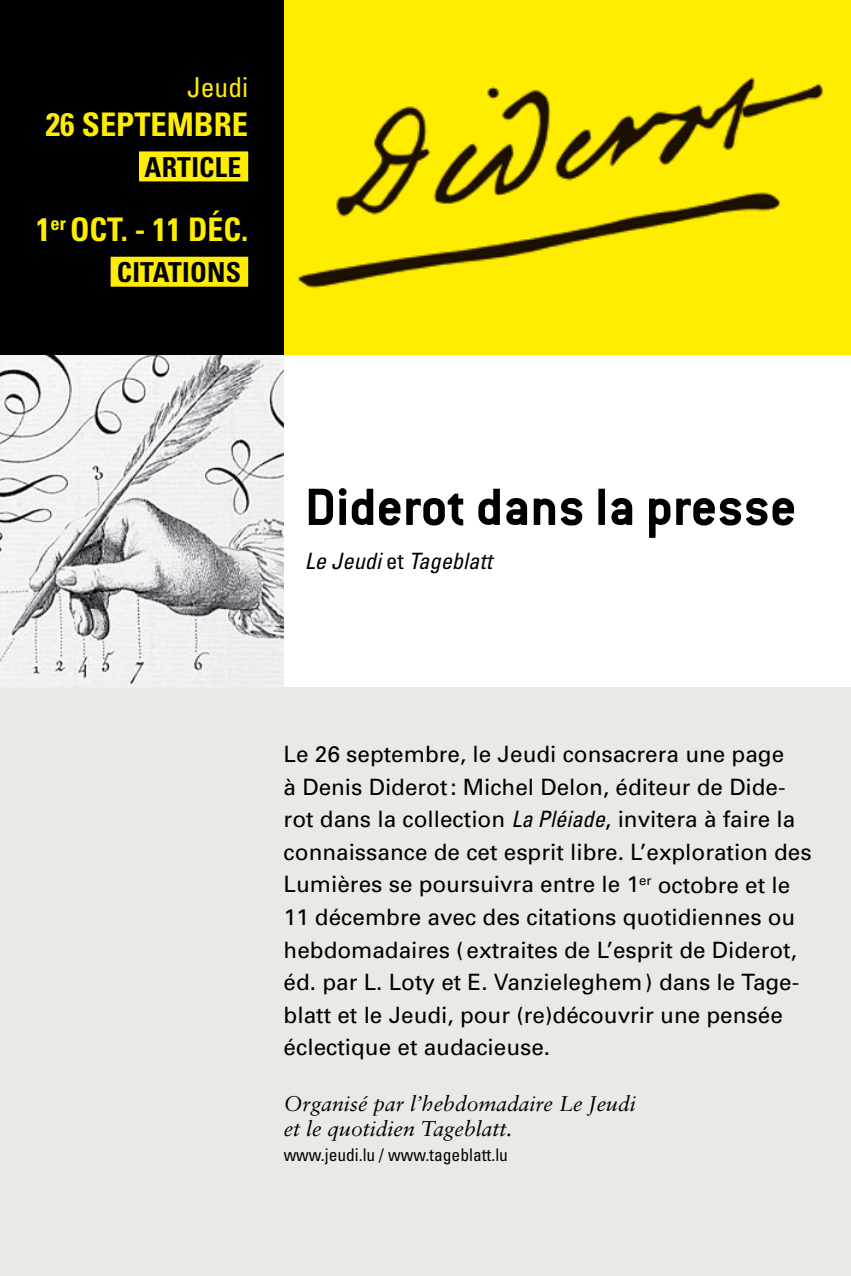
<style>
.page{position:relative;width:851px;height:1276px;background:#fff}
.page>*{position:absolute;margin:0;border:0;box-sizing:border-box;transform-origin:0 0}
.t1{font:57.5px "Conduit ITCTT Bold";color:#000}
.t2{font:700 condensed 32.5px "Univers";color:#ffed00}
.t3{font:700 condensed 27.5px "Univers";color:#000}
.t4{font:condensed 27.5px "Univers";color:#ffed00}
.t5{font:22.5px/32.5px "Univers";color:#000}
.t6{font:italic condensed 22.5px "Univers";color:#000}
.t7{font:italic 21.25px/25.5px "Sabon";color:#000}
.t8{font:condensed 17.5px "Univers";color:#000}
.s1{font-style:normal}
.s2{font-style:italic;font-stretch:condensed}
</style>
<div class="page">
<div style="left:0;top:687px;width:850px;height:589px;background:#eaeae5"></div>
<div style="left:0;top:0;width:850px;height:354px;background:#ffed00"></div>
<img style="left:0;top:354px;width:283px;height:333px">
<img style="left:283px;top:50px;width:540px;height:264px">
<div style="left:0;top:0;width:283px;height:354px;background:#000"></div>
<div style="left:139px;top:151px;width:109px;height:30px;background:#ffed00"></div>
<div style="left:111px;top:257px;width:137px;height:30px;background:#ffed00"></div>
<p class="t4" style="left:187px;top:69px;width:63px">Jeudi</p>
<h2 class="t2" style="left:46px;top:104px;width:204px">26 SEPTEMBRE</h2>
<p class="t3" style="left:145px;top:150px;width:15px">ARTIC</p>
<p class="t3" style="left:215px;top:150px;width:25px">LE</p>
<h2 class="t2" style="left:36px;top:209px;width:213px">1<sup>ER</sup> OCT. - 11 DÉC.</h2>
<p class="t3" style="left:117px;top:255px;width:15px">CITATION</p>
<p class="t3" style="left:226px;top:255px;width:17px">S</p>
<h1 class="t1" style="left:305px;top:473px;width:493px">Diderot dans la presse</h1>
<p class="t6" style="left:305px;top:546px;width:188px">Le Jeudi <span class="s1">et</span> Tageblatt</p>
<p class="t5" style="left:283px;top:738px;width:529px">Le 26 septembre, le Jeudi consacrera une page<br>à Denis Diderot: Michel Delon, éditeur de Dide&shy;rot dans la collection <span class="s2">La Pléiade</span>, invitera à faire la connaissance de cet esprit libre. L’exploration des Lumières se poursuivra entre le 1<sup>er</sup> octobre et le 11 décembre avec des citations quotidiennes ou hebdomadaires (extraites de L’esprit de Diderot, éd. par L. Loty et E. Vanzieleghem) dans le Tage&shy;blatt et le Jeudi, pour (re)découvrir une pensée éclectique et audacieuse.</p>
<p class="t7" style="left:283px;top:1090px;width:353px">Organisé par l’hebdomadaire Le Jeudi et le quotidien Tageblatt.</p>
<p class="t8" style="left:283px;top:1143px;width:226px">www.jeudi.lu / www.tageblatt.lu</p>
</div>
